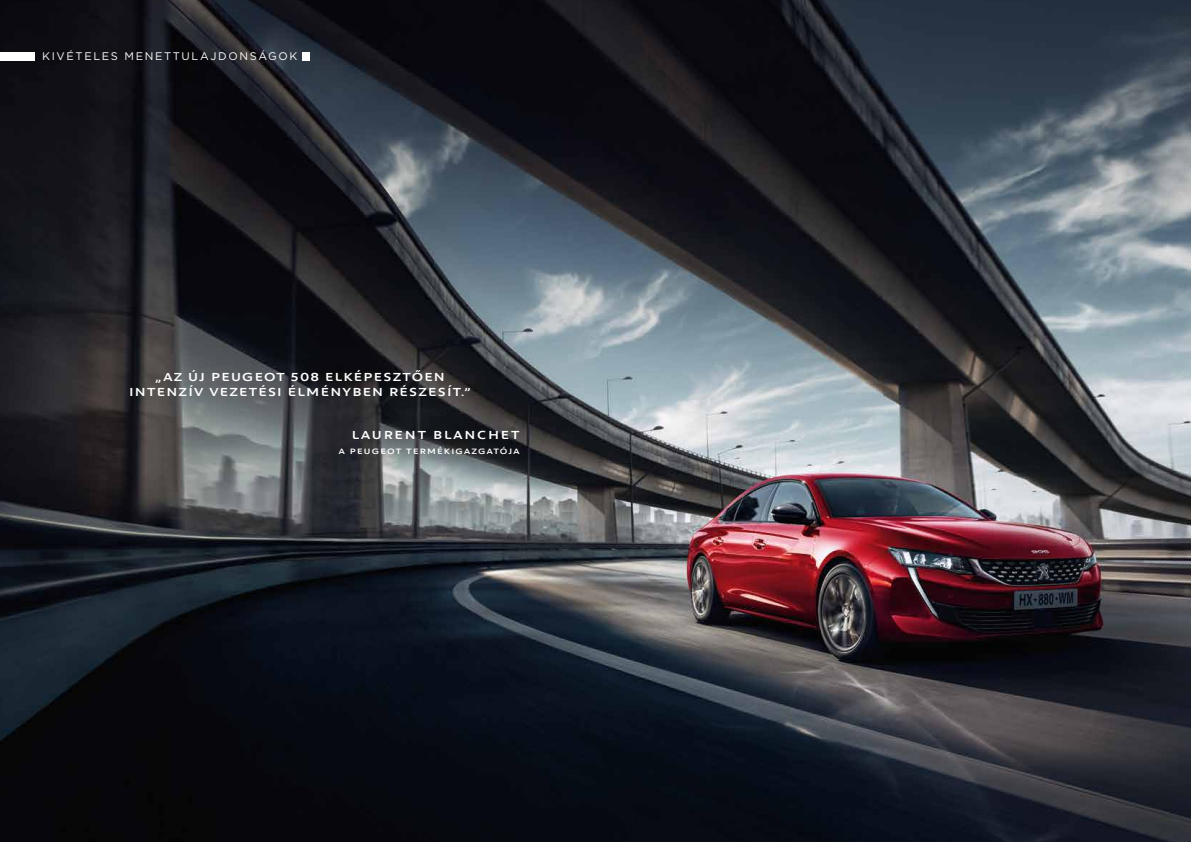
<style>
.page{position:relative;width:1191px;height:842px;background:#fff}
.page>*{position:absolute;margin:0;border:0;box-sizing:border-box;transform-origin:0 0}
.t1{font:500 12px/15.3px "Peugeot Expanded";letter-spacing:.1em;color:#fff;text-align:center}
.t2{font:500 12px "Peugeot Expanded";letter-spacing:.15em;color:#fff}
.t3{font:11px "Gotham";letter-spacing:.15em;color:#fff}
.t4{font:500 8px "Peugeot Expanded";letter-spacing:.15em;color:#fff}
</style>
<div class="page">
<img style="left:0;top:0;width:1191px;height:842px">
<div style="left:0;top:52px;width:34px;height:8px;background:#fff"></div>
<div style="left:302px;top:52px;width:8px;height:8px;background:#fff"></div>
<p class="t3" style="left:42px;top:49px;width:257px">KIVÉTELES MENETTULAJDONSÁGOK</p>
<p class="t1" style="left:129px;top:369px;width:343px">„AZ ÚJ PEUGEOT 508 ELKÉPESZTŐEN<br>INTENZÍV VEZETÉSI ÉLMÉNYBEN RÉSZESÍT.”</p>
<p class="t2" style="left:352px;top:426px;width:169px">LAURENT BLANCHET</p>
<p class="t4" style="left:339px;top:446px;width:182px">A PEUGEOT TERMÉKIGAZGATÓJA</p>
</div>
